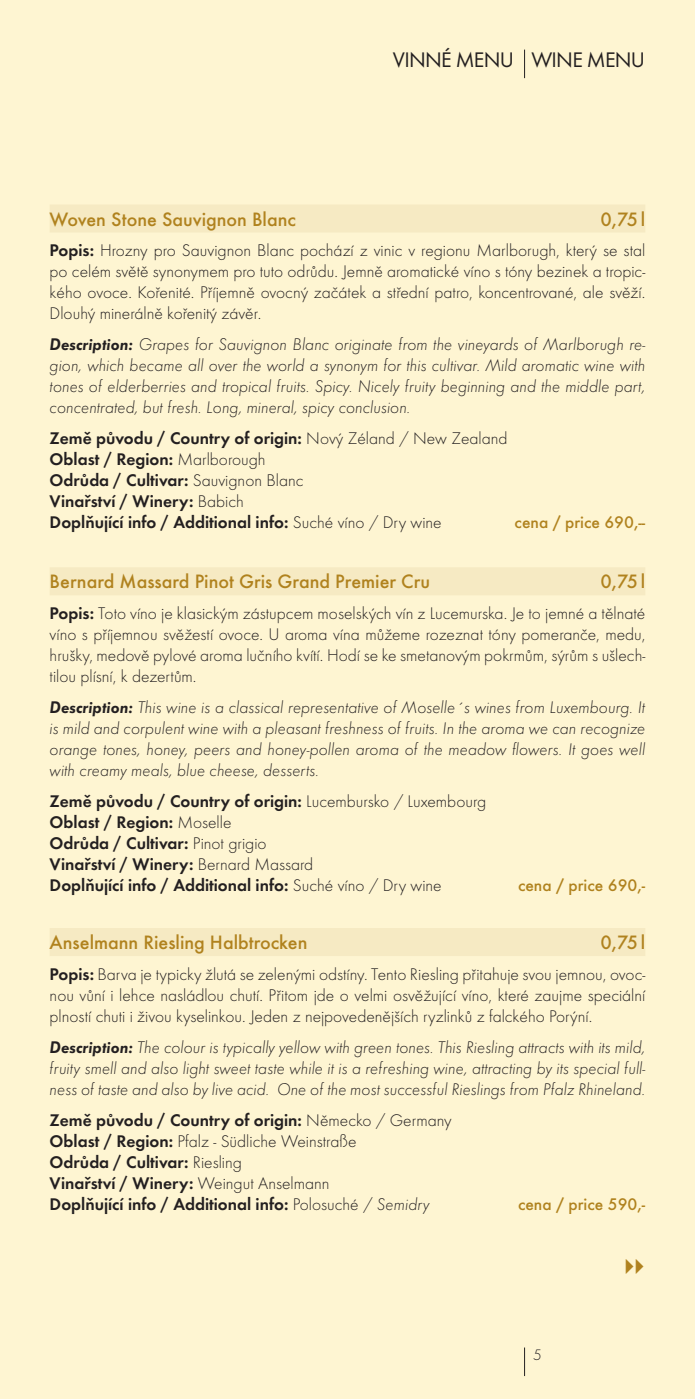
<style>
.page{position:relative;width:695px;height:1399px;background:#fff}
.page>*{position:absolute;margin:0;border:0;box-sizing:border-box;transform-origin:0 0}
.t1{font:21.88px "Futura TOT";letter-spacing:-.03em;color:#231f20}
._03_jmeno{font:500 20.12px "Futura TOT";color:#b0821e}
._05_zakladANGL{font:17.5px/21px "Futura TOT Ligh Obli";color:#231f20;text-align:justify}
._01_zaklad{font:17.5px/21px "Futura TOT Ligh";color:#231f20;text-align:justify}
._01_zaklad-2{font:600 17.5px "Futura TOT";color:#231f20}
._01_zaklad-3{font:500 17.5px "Futura TOT";color:#b0821e}
.t2{font:15.75px "Futura TOT Ligh";color:#231f20}
.s1{font-family:"Futura TOT";font-weight:600}
.s2{font-family:"Futura TOT Demi Obli"}
.s3{font-family:"Futura TOT Ligh";font-weight:400}
.s4{font-family:"Futura TOT Ligh Obli";font-weight:400}
</style>
<div class="page">
<div style="left:0;top:0;width:694px;height:1399px;background:#fef5d2"></div>
<svg style="left:524px;top:50px;width:1px;height:28px"></svg>
<div style="left:50px;top:204px;width:595px;height:28px;background:#f6eac3"></div>
<div style="left:50px;top:567px;width:595px;height:28px;background:#f6eac3"></div>
<div style="left:50px;top:928px;width:595px;height:28px;background:#f6eac3"></div>
<svg style="left:524px;top:1347px;width:1px;height:29px"></svg>
<p class="t1" style="left:393px;top:46px;width:254px">VINNÉ MENU WINE MENU</p>
<p class="_03_jmeno" style="left:50px;top:207px;width:248px">Woven Stone Sauvignon Blanc</p>
<p class="_03_jmeno" style="left:600px;top:207px;width:46px">0,75l</p>
<p class="_01_zaklad" style="left:50px;top:240px;width:597px"><span class="s1">Popis:</span> Hrozny pro Sauvignon Blanc pochází z vinic v regionu Marlborugh, který se stal po celém světě synonymem pro tuto odrůdu. Jemně aromatické víno s tóny bezinek a tropic&shy;kého ovoce. Kořenité. Příjemně ovocný začátek a střední patro, koncentrované, ale svěží.<br>Dlouhý minerálně kořenitý závěr.</p>
<p class="_05_zakladANGL" style="left:50px;top:334px;width:597px"><span class="s2">Description:</span> Grapes for Sauvignon Blanc originate from the vineyards of Marlborugh re&shy;gion, which became all over the world a synonym for this cultivar. Mild aromatic wine with tones of elderberries and tropical fruits. Spicy. Nicely fruity beginning and the middle part, concentrated, but fresh. Long, mineral, spicy conclusion.</p>
<p class="_01_zaklad-2" style="left:50px;top:428px;width:459px">Země původu / Country of origin: <span class="s3">Nový Zéland / New Zealand</span></p>
<p class="_01_zaklad-2" style="left:50px;top:449px;width:217px">Oblast / Region: <span class="s3">Marlborough</span></p>
<p class="_01_zaklad-2" style="left:50px;top:470px;width:255px">Odrůda / Cultivar: <span class="s3">Sauvignon Blanc</span></p>
<p class="_01_zaklad-2" style="left:50px;top:491px;width:196px">Vinařství / Winery: <span class="s3">Babich</span></p>
<p class="_01_zaklad-2" style="left:50px;top:512px;width:393px">Doplňující info / Additional info: <span class="s3">Suché víno / Dry wine</span></p>
<p class="_01_zaklad-3" style="left:514px;top:512px;width:132px">cena / price 690,--</p>
<p class="_03_jmeno" style="left:50px;top:570px;width:382px">Bernard Massard Pinot Gris Grand Premier Cru</p>
<p class="_03_jmeno" style="left:600px;top:570px;width:46px">0,75l</p>
<p class="_01_zaklad" style="left:50px;top:603px;width:597px"><span class="s1">Popis:</span> Toto víno je klasickým zástupcem moselských vín z Lucemurska. Je to jemné a tělnaté víno s příjemnou svěžestí ovoce. U aroma vína můžeme rozeznat tóny pomeranče, medu, hrušky, medově pylové aroma lučního kvítí. Hodí se ke smetanovým pokrmům, sýrům s ušlech&shy;tilou plísní, k dezertům.</p>
<p class="_05_zakladANGL" style="left:50px;top:697px;width:597px"><span class="s2">Description:</span> This wine is a classical representative of Moselle´s wines from Luxembourg. It is mild and corpulent wine with a pleasant freshness of fruits. In the aroma we can recognize orange tones, honey, peers and honey-pollen aroma of the meadow flowers. It goes well with creamy meals, blue cheese, desserts.</p>
<p class="_01_zaklad-2" style="left:50px;top:791px;width:438px">Země původu / Country of origin: <span class="s3">Lucembursko / Luxembourg</span></p>
<p class="_01_zaklad-2" style="left:50px;top:812px;width:183px">Oblast / Region: <span class="s3">Moselle</span></p>
<p class="_01_zaklad-2" style="left:50px;top:833px;width:218px">Odrůda / Cultivar: <span class="s3">Pinot grigio</span></p>
<p class="_01_zaklad-2" style="left:50px;top:854px;width:265px">Vinařství / Winery: <span class="s3">Bernard Massard</span></p>
<p class="_01_zaklad-2" style="left:50px;top:875px;width:393px">Doplňující info / Additional info: <span class="s3">Suché víno / Dry wine</span></p>
<p class="_01_zaklad-3" style="left:518px;top:875px;width:129px">cena / price 690,-</p>
<p class="_03_jmeno" style="left:50px;top:930px;width:259px">Anselmann Riesling Halbtrocken</p>
<p class="_03_jmeno" style="left:600px;top:930px;width:46px">0,75l</p>
<p class="_01_zaklad" style="left:50px;top:964px;width:597px"><span class="s1">Popis:</span> Barva je typicky žlutá se zelenými odstíny. Tento Riesling přitahuje svou jemnou, ovoc&shy;nou vůní i lehce nasládlou chutí. Přitom jde o velmi osvěžující víno, které zaujme speciální plností chuti i živou kyselinkou. Jeden z nejpovedenějších ryzlinků z falckého Porýní.</p>
<p class="_05_zakladANGL" style="left:50px;top:1037px;width:597px"><span class="s2">Description:</span> The colour is typically yellow with green tones. This Riesling attracts with its mild, fruity smell and also light sweet taste while it is a refreshing wine, attracting by its special full&shy;ness of taste and also by live acid. One of the most successful Rieslings from Pfalz Rhineland.</p>
<p class="_01_zaklad-2" style="left:50px;top:1109px;width:403px">Země původu / Country of origin: <span class="s3">Německo / Germany</span></p>
<p class="_01_zaklad" style="left:50px;top:1131px;width:308px"><span class="s1">Oblast / Region:</span> Pfalz - Südliche Weinstraße</p>
<p class="_01_zaklad-2" style="left:50px;top:1151px;width:194px">Odrůda / Cultivar: <span class="s3">Riesling</span></p>
<p class="_01_zaklad-2" style="left:50px;top:1172px;width:281px">Vinařství / Winery: <span class="s3">Weingut Anselmann</span></p>
<p class="_01_zaklad-2" style="left:50px;top:1193px;width:381px">Doplňující info / Additional info: <span class="s3">Polosuché /</span> <span class="s4">Semidry</span></p>
<p class="_01_zaklad-3" style="left:518px;top:1194px;width:129px">cena / price 590,-</p>
<p class="t2" style="left:533px;top:1346px;width:10px">5</p>
</div>
